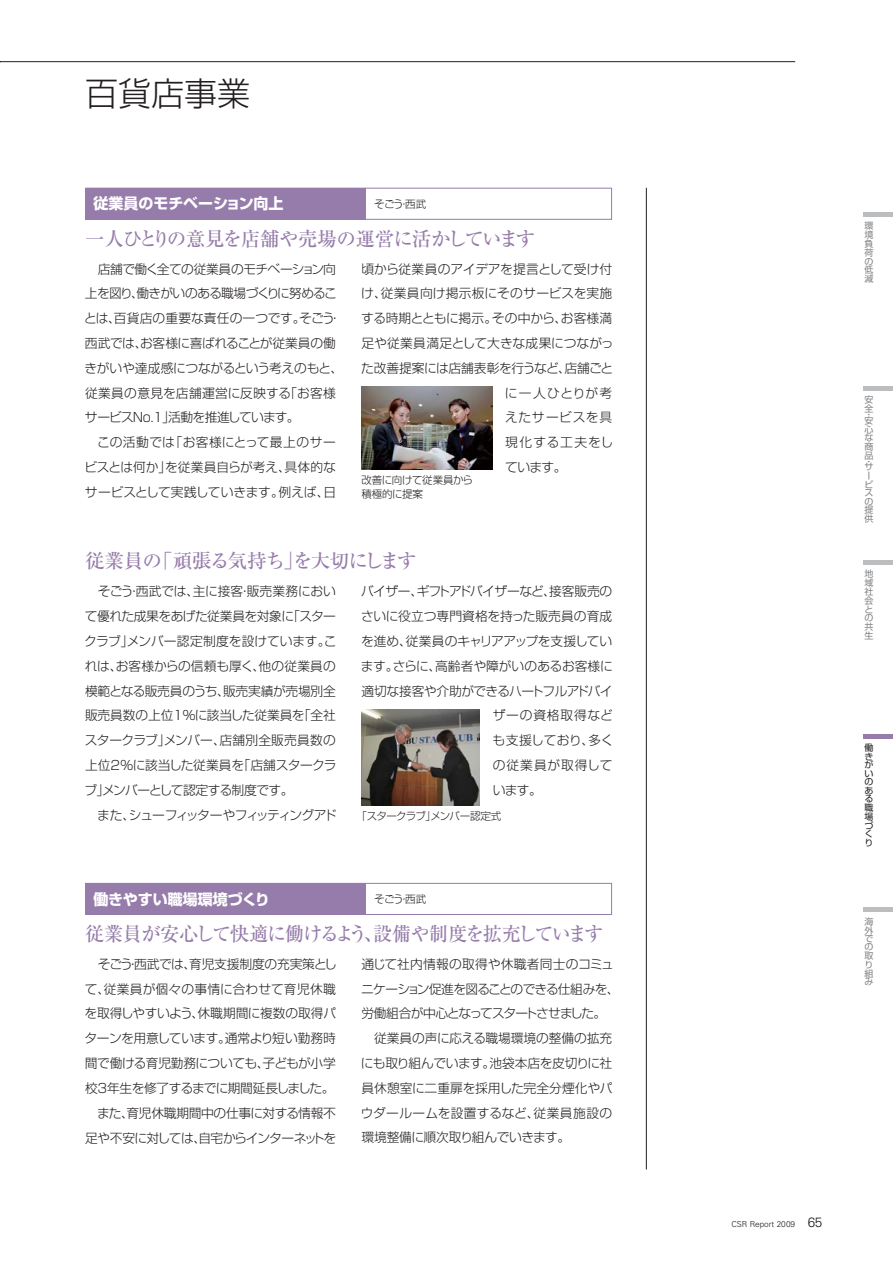
<style>
.page{position:relative;width:893px;height:1263px;background:#fff}
.page>*{position:absolute;margin:0;border:0;box-sizing:border-box;transform-origin:0 0}
.t1{font:33px "Shin Go Pro Light 90 pv RKSJ H";color:#231f20}
.t2{font:19.5px "Ryumin Pro Medium 90 pv RKSJ H";letter-spacing:-.055em;color:#967caa}
.t3{font:15px "Shin Go Pro Bold 90 pv RKSJ H";color:#fff}
.t4{font:12.75px/24.9px "Shin Go Pro Light 90 pv RKSJ H";letter-spacing:-.02em;color:#231f20;text-align:justify}
.t5{font:12.75px/24.9px "Shin Go Pro Light 90 pv RKSJ H";letter-spacing:-.055em;color:#231f20}
.t6{font:12.75px "Shin Go Pro Light 90 pv RKSJ H";color:#231f20}
.t7{font:12.75px "Shin Go Pro Light 90 pv RKSJ H";letter-spacing:-.04em;color:#231f20}
.t8{font:12.75px "Shin Go Pro Light 90 pv RKSJ H";letter-spacing:-.1em;color:#231f20}
.t9{font:12.75px "Shin Go Pro Light 90 pv RKSJ H";letter-spacing:-.045em;color:#231f20}
.t10{font:12.75px "Shin Go Pro Light 90 pv RKSJ H";letter-spacing:.02em;color:#231f20}
.t11{font:12.75px "Shin Go Pro Light 90 pv RKSJ H";letter-spacing:.065em;color:#231f20}
.t12{font:12.75px "Shin Go Pro Light 90 pv RKSJ H";letter-spacing:.07em;color:#231f20}
.t13{font:12.75px "Shin Go Pro Light 90 pv RKSJ H";letter-spacing:.085em;color:#231f20}
.t14{font:12.75px "Shin Go Pro Light 90 pv RKSJ H";letter-spacing:.06em;color:#231f20}
.t15{font:12.75px "Shin Go Pro Light 90 pv RKSJ H";letter-spacing:.08em;color:#231f20}
.t16{font:10.5px/13.5px "Shin Go Pro Light 90 pv RKSJ H";letter-spacing:-.04em;color:#231f20}
.t17{font:10.5px "Shin Go Pro Light 90 pv RKSJ H";letter-spacing:-.06em;color:#231f20}
.t18{font:9px/8.9px "Shin Go Pro Regular 90 pv RKSJ H";color:#808284;text-align:justify}
.t19{font:9px/8.7px "Shin Go Pro Regular 90 pv RKSJ H";color:#231f20}
.t20{font:300 8.25px "Univers LT Std";color:#231f20}
.s1{font-size:13.5px}
</style>
<div class="page">
<div style="left:85px;top:188px;width:281px;height:31px;background:#967caa"></div>
<div style="left:85px;top:188px;width:527px;height:32px;border:1px solid #967caa"></div>
<div style="left:85px;top:883px;width:281px;height:32px;background:#967caa"></div>
<div style="left:85px;top:883px;width:527px;height:32px;border:1px solid #967caa"></div>
<img style="left:361px;top:386px;width:132px;height:84px">
<img style="left:361px;top:709px;width:119px;height:97px">
<hr style="left:0;top:61px;width:795px;height:1px;background:#231f20">
<hr style="left:863px;top:213px;width:30px;height:4px;background:#bbbdbf">
<hr style="left:863px;top:560px;width:30px;height:4px;background:#bbbdbf">
<hr style="left:863px;top:908px;width:30px;height:4px;background:#bbbdbf">
<div style="left:863px;top:386px;width:30px;height:5px;background:#bbbdbf"></div>
<hr style="left:863px;top:734px;width:30px;height:4px;background:#967caa">
<hr style="left:646px;top:188px;width:1px;height:981px;background:#231f20">
<h1 class="t1" style="left:85px;top:81px;width:166px">百貨店事業</h1>
<p class="t3" style="left:94px;top:198px;width:192px">従業員のモチベーション向上</p>
<h2 class="t2" style="left:85px;top:231px;width:452px">一人ひとりの意見を店舗や売場の運営に活かしています</h2>
<p class="t16" style="left:374px;top:198px;width:54px">そごう・西武</p>
<p class="t4" style="left:84px;top:258px;width:261px;text-align:left;text-indent:14px">店舗で働く全ての従業員のモチベーション向上を図り、働きがいのある職場づくりに努めることは、百貨店の重要な責任の一つです。そごう・西武では、お客様に喜ばれることが従業員の働きがいや達成感につながるという考えのもと、従業員の意見を店舗運営に反映する「お客様サービスNo.1」活動を推進しています。</p>
<p class="t4" style="left:84px;top:432px;width:253px;text-indent:13px">この活動では「お客様にとって最上のサービスとは何か」を従業員自らが考え、具体的なサービスとして実践していきます。例えば、日</p>
<p class="t6" style="left:361px;top:264px;width:252px">頃から従業員のアイデアを提言として受け付</p>
<p class="t10" style="left:361px;top:289px;width:253px">け、従業員向け掲示板にそのサービスを実施</p>
<p class="t4" style="left:361px;top:308px;width:253px">する時期とともに掲示。その中から、お客様満</p>
<p class="t6" style="left:361px;top:338px;width:254px">足や従業員満足として大きな成果につながっ</p>
<p class="t4" style="left:361px;top:357px;width:253px">た改善提案には店舗表彰を行うなど、店舗ごと</p>
<p class="t13" style="left:505px;top:388px;width:109px">に一人ひとりが考</p>
<p class="t14" style="left:505px;top:413px;width:109px">えたサービスを具</p>
<p class="t15" style="left:505px;top:438px;width:109px">現化する工夫をし</p>
<p class="t4" style="left:505px;top:457px;width:63px">ています。</p>
<p class="t16" style="left:361px;top:475px;width:113px">改善に向けて従業員から積極的に提案</p>
<h2 class="t2" style="left:85px;top:554px;width:333px">従業員の「頑張る気持ち」を大切にします</h2>
<p class="t4" style="left:84px;top:581px;width:254px;text-indent:14px">そごう・西武では、主に接客・販売業務において優れた成果をあげた従業員を対象に「スタークラブ」メンバー認定制度を設けています。これは、お客様からの信頼も厚く、他の従業員の模範となる販売員のうち、販売実績が売場別全販売員数の上位1％に該当した従業員を「全社スタークラブ」メンバー、店舗別全販売員数の上位2％に該当した従業員を「店舗スタークラブ」メンバーとして認定する制度です。</p>
<p class="t8" style="left:97px;top:810px;width:241px">また、シューフィッターやフィッティングアド</p>
<p class="t7" style="left:361px;top:587px;width:253px">バイザー、ギフトアドバイザーなど、接客販売の</p>
<p class="t4" style="left:361px;top:606px;width:253px">さいに役立つ専門資格を持った販売員の育成</p>
<p class="t4" style="left:361px;top:630px;width:253px">を進め、従業員のキャリアアップを支援してい</p>
<p class="t4" style="left:361px;top:655px;width:253px">ます。さらに、高齢者や障がいのあるお客様に</p>
<p class="t9" style="left:361px;top:686px;width:253px">適切な接客や介助ができるハートフルアドバイ</p>
<p class="t11" style="left:493px;top:711px;width:122px">ザーの資格取得など</p>
<p class="t4" style="left:492px;top:730px;width:123px">も支援しており、多く</p>
<p class="t12" style="left:493px;top:760px;width:121px">の従業員が取得して</p>
<p class="t4" style="left:493px;top:779px;width:51px">います。</p>
<p class="t17" style="left:357px;top:812px;width:146px">「スタークラブ」メンバー認定式</p>
<p class="t3" style="left:94px;top:893px;width:178px">働きやすい職場環境づくり</p>
<h2 class="t2" style="left:85px;top:926px;width:520px">従業員が安心して快適に働けるよう、設備や制度を拡充しています</h2>
<p class="t16" style="left:374px;top:894px;width:54px">そごう・西武</p>
<p class="t4" style="left:85px;top:953px;width:254px;text-align:right">そごう・西武では、育児支援制度の充実策として、従業員が個々の事情に合わせて育児休職を取得しやすいよう、休職期間に複数の取得パターンを用意しています。通常より短い勤務時間で働ける育児勤務についても、子どもが小学校3年生を修了するまでに期間延長しました。また、育児休職期間中の仕事に対する情報不足や不安に対しては、自宅からインターネットを</p>
<p class="t5" style="left:361px;top:953px;width:260px">通じて社内情報の取得や休職者同士のコミュニケーション促進を図ることのできる仕組みを、労働組合が中心となってスタートさせました。</p>
<p class="t4" style="left:361px;top:1028px;width:253px;text-indent:13px">従業員の声に応える職場環境の整備の拡充にも取り組んでいます。池袋本店を皮切りに社員休憩室に二重扉を採用した完全分煙化やパウダールームを設置するなど、従業員施設の環境整備に順次取り組んでいきます。</p>
<p class="t18" style="left:864px;top:223px;width:10px">環境負荷の低減</p>
<p class="t18" style="left:864px;top:397px;width:10px">安全</p>
<p class="t18" style="left:864px;top:411px;width:7px">・</p>
<p class="t18" style="left:864px;top:417px;width:10px">安心な商品</p>
<p class="t18" style="left:864px;top:458px;width:7px">・</p>
<p class="t18" style="left:864px;top:464px;width:10px;text-align:left">サービスの提供</p>
<p class="t18" style="left:864px;top:570px;width:10px">地域社会との共生</p>
<p class="t19" style="left:864px;top:744px;width:10px">働きがいのある職場づくり</p>
<p class="t18" style="left:864px;top:918px;width:10px;text-align:left">海外での取り組み</p>
<p class="t20" style="left:731px;top:1219px;width:92px">CSR Report 2009 <span class="s1">65</span></p>
</div>
